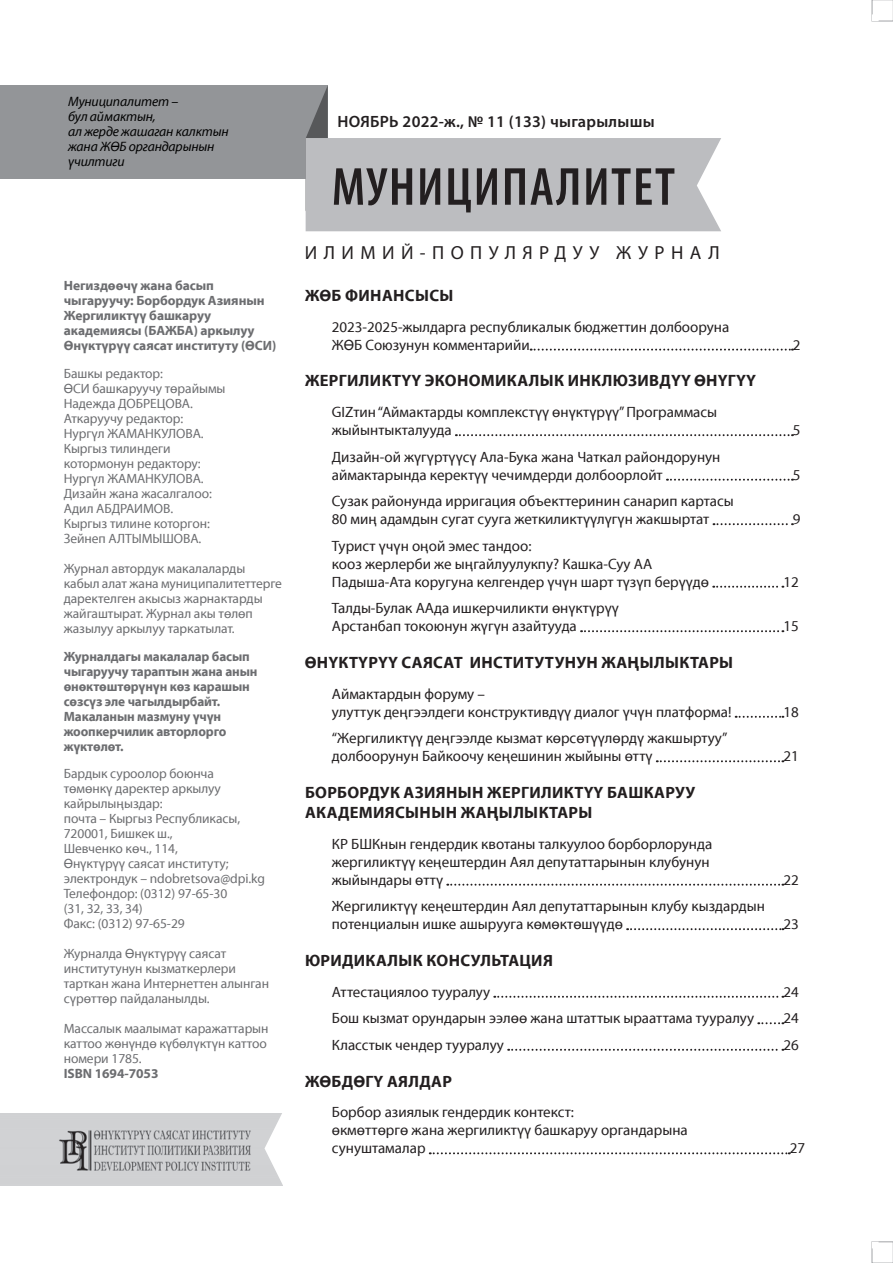
<style>
.page{position:relative;width:893px;height:1263px;background:#fff}
.page>*{position:absolute;margin:0;border:0;box-sizing:border-box;transform-origin:0 0}
.t1{font:600 condensed 54px "Myriad Pro";letter-spacing:.03em;color:#231f20}
.t2{font:19.05px "Myriad Pro";letter-spacing:.34em;color:#231f20}
.t3{font:700 16.5px/19.8px "Myriad Pro KG";letter-spacing:.02em;color:#231f20}
.t4{font:600 16.35px "Myriad Pro";letter-spacing:.015em;color:#231f20}
.t5{font:15px/18px "Myriad Pro Regular KG";color:#231f20}
.t6{font:13.65px/15px "Myriad Pro It KG";letter-spacing:-.01em;color:#000}
.t7{font:13.5px/15px "Myriad Pro Regular KG";letter-spacing:-.005em;color:#6c6d70}
.t8{font:700 13.5px/15px "Myriad Pro KG";letter-spacing:-.01em;color:#6c6d70}
.t9{font:13.5px/15px "Myriad Pro";letter-spacing:-.005em;color:#6c6d70}
.t10{font:700 13.5px "Myriad Pro";letter-spacing:-.005em;color:#6c6d70}
.s1{font-family:"Myriad Pro Regular KG"}
</style>
<div class="page">
<div style="left:872px;top:0;width:21px;height:21px;border:1px solid #a1a3a6"></div>
<div style="left:872px;top:14px;width:7px;height:7px;background:#fff"></div>
<div style="left:872px;top:1241px;width:21px;height:22px;border:1px solid #a1a3a6"></div>
<svg style="left:872px;top:1241px;width:7px;height:7px"></svg>
<div style="left:0;top:85px;width:328px;height:94px;background:#939598"></div>
<svg style="left:306px;top:86px;width:415px;height:145px"></svg>
<img style="left:0;top:1113px;width:265px;height:72px">
<svg style="left:265px;top:1113px;width:18px;height:72px"></svg>
<svg style="left:531px;top:349px;width:262px;height:2px"></svg>
<svg style="left:456px;top:434px;width:337px;height:2px"></svg>
<svg style="left:667px;top:479px;width:126px;height:2px"></svg>
<svg style="left:713px;top:523px;width:80px;height:2px"></svg>
<svg style="left:713px;top:586px;width:70px;height:2px"></svg>
<svg style="left:581px;top:630px;width:202px;height:2px"></svg>
<svg style="left:736px;top:716px;width:47px;height:2px"></svg>
<svg style="left:657px;top:760px;width:126px;height:2px"></svg>
<svg style="left:447px;top:884px;width:336px;height:2px"></svg>
<svg style="left:627px;top:928px;width:156px;height:2px"></svg>
<svg style="left:494px;top:996px;width:289px;height:2px"></svg>
<svg style="left:758px;top:1022px;width:25px;height:2px"></svg>
<svg style="left:508px;top:1049px;width:275px;height:2px"></svg>
<svg style="left:430px;top:1152px;width:360px;height:2px"></svg>
<p class="t6" style="left:68px;top:95px;width:162px">Муниципалитет –<br>бул аймактын,<br>ал жерде жашаган калктын жана ЖӨБ органдарынын үчилтиги</p>
<p class="t8" style="left:64px;top:278px;width:214px">Негиздөөчү жана басып чыгаруучу: Борбордук Азиянын<br>Жергиликтүү башкаруу академиясы (БАЖБА) аркылуу<br>Өнүктүрүү саясат институту (ӨСИ)</p>
<p class="t7" style="left:64px;top:366px;width:163px">Башкы редактор:<br>ӨСИ башкаруучу төрайымы<br>Надежда ДОБРЕЦОВА.<br>Аткаруучу редактор:<br>Нургүл ЖАМАНКУЛОВА.<br>Кыргыз тилиндеги котормонун редактору:<br>Нургүл ЖАМАНКУЛОВА.<br>Дизайн жана жасалгалоо:<br>Адил АБДРАИМОВ.<br>Кыргыз тилине которгон:<br>Зейнеп АЛТЫМЫШОВА.</p>
<p class="t9" style="left:64px;top:561px;width:220px">Журнал автордук макалаларды кабыл алат жана муниципалитеттерге даректелген акысыз жарнактарды жайгаштырат. Журнал акы т<span class="s1">ө</span>л<span class="s1">ө</span>п жазылуу аркылуу таркатылат.</p>
<p class="t8" style="left:64px;top:649px;width:195px">Журналдагы макалалар басып чыгаруучу тараптын жана анын өнөктөштөрүнүн көз карашын сөзсүз эле чагылдырбайт.<br>Макаланын мазмуну үчүн жоопкерчилик авторлорго жүктөлөт.</p>
<p class="t7" style="left:64px;top:767px;width:203px">Бардык суроолор боюнча төмөнкү даректер аркылуу кайрылыңыздар:<br>почта – Кыргыз Республикасы,<br>720001, Бишкек ш.,<br>Шевченко көч., 114,<br>Өнүктүрүү саясат институту; электрондук – ndobretsova@dpi.kg<br>Телефондор: (0312) 97-65-30<br>(31, 32, 33, 34)<br>Факс: (0312) 97-65-29</p>
<p class="t7" style="left:64px;top:946px;width:207px">Журналда Өнүктүрүү саясат институтунун кызматкерлери тарткан жана Интернеттен алынган сүрөттөр пайдаланылды.</p>
<p class="t7" style="left:64px;top:1021px;width:206px">Массалык маалымат каражаттарын каттоо жөнүндө күбөлүктүн каттоо номери 1785.</p>
<p class="t10" style="left:64px;top:1065px;width:96px">ISBN 1694-7053</p>
<p class="t4" style="left:337px;top:111px;width:319px">НОЯБРЬ 2022-ж., № 11 (133) чыгарылышы</p>
<h1 class="t1" style="left:332px;top:154px;width:345px">МУНИЦИПАЛИТЕТ</h1>
<p class="t2" style="left:305px;top:241px;width:416px">ИЛИМИЙ-ПОПУЛЯРДУУ ЖУРНАЛ</p>
<p class="t3" style="left:305px;top:286px;width:150px">ЖӨБ ФИНАНСЫСЫ</p>
<p class="t5" style="left:332px;top:318px;width:399px">2023-2025-жылдарга республикалык бюджеттин долбооруна<br>ЖӨБ Союзунун комментарийи</p>
<p class="t3" style="left:305px;top:371px;width:452px">ЖЕРГИЛИКТҮҮ ЭКОНОМИКАЛЫК ИНКЛЮЗИВДҮҮ ӨНҮГҮҮ</p>
<p class="t5" style="left:332px;top:403px;width:387px">GIZтин “Аймактарды комплекстүү өнүктүрүү” Программасы жыйынтыкталууда</p>
<p class="t5" style="left:332px;top:448px;width:390px">Дизайн-ой жүгүртүүсү Ала-Бука жана Чаткал райондорунун аймактарында керектүү чечимдерди долбоорлойт</p>
<p class="t5" style="left:332px;top:492px;width:403px">Сузак районунда ирригация объекттеринин санарип картасы<br>80 миң адамдын сугат сууга жеткиликтүүлүгүн жакшыртат</p>
<p class="t5" style="left:332px;top:537px;width:379px">Турист үчүн оңой эмес тандоо:<br>кооз жерлерби же ыңгайлуулукпу? Кашка-Суу АА<br>Падыша-Ата коругуна келгендер үчүн шарт түзүп берүүдө</p>
<p class="t5" style="left:332px;top:599px;width:288px">Талды-Булак ААда ишкерчиликти өнүктүрүү<br>Арстанбап токоюнун жүгүн азайтууда</p>
<p class="t3" style="left:305px;top:653px;width:430px">ӨНҮКТҮРҮҮ САЯСАТ ИНСТИТУТУНУН ЖАҢЫЛЫКТАРЫ</p>
<p class="t5" style="left:332px;top:685px;width:401px">Аймактардын форуму –<br>улуттук деңгээлдеги конструктивдүү диалог үчүн платформа!</p>
<p class="t5" style="left:332px;top:729px;width:397px">“Жергиликтүү деңгээлде кызмат көрсөтүүлөрдү жакшыртуу” долбоорунун Байкоочу кеңешинин жыйыны өттү</p>
<p class="t3" style="left:305px;top:783px;width:392px">БОРБОРДУК АЗИЯНЫН ЖЕРГИЛИКТҮҮ БАШКАРУУ<br>АКАДЕМИЯСЫНЫН ЖАҢЫЛЫКТАРЫ</p>
<p class="t5" style="left:332px;top:835px;width:382px">КР БШКнын гендердик квотаны талкуулоо борборлорунда жергиликтүү кеңештердин Аял депутаттарынын клубунун жыйындары өттү</p>
<p class="t5" style="left:332px;top:897px;width:434px">Жергиликтүү кеңештердин Аял депутаттарынын клубу кыздардын потенциалын ишке ашырууга көмөктөшүүдө</p>
<p class="t5" style="left:793px;top:336px;width:9px">2</p>
<p class="t5" style="left:793px;top:421px;width:9px">5</p>
<p class="t5" style="left:793px;top:466px;width:9px">5</p>
<p class="t5" style="left:793px;top:510px;width:9px">9</p>
<p class="t5" style="left:783px;top:573px;width:17px">12</p>
<p class="t5" style="left:783px;top:617px;width:17px">15</p>
<p class="t5" style="left:783px;top:703px;width:17px">18</p>
<p class="t5" style="left:783px;top:747px;width:17px">21</p>
<p class="t5" style="left:783px;top:871px;width:17px">22</p>
<p class="t5" style="left:783px;top:915px;width:17px">23</p>
<p class="t3" style="left:305px;top:951px;width:249px">ЮРИДИКАЛЫК КОНСУЛЬТАЦИЯ</p>
<p class="t5" style="left:332px;top:983px;width:160px">Аттестациялоо тууралуу</p>
<p class="t5" style="left:783px;top:983px;width:17px">24</p>
<p class="t5" style="left:332px;top:1009px;width:424px">Бош кызмат орундарын ээлөө жана штаттык ырааттама тууралуу</p>
<p class="t5" style="left:783px;top:1009px;width:17px">24</p>
<p class="t5" style="left:332px;top:1036px;width:174px">Класстык чендер тууралуу</p>
<p class="t5" style="left:783px;top:1036px;width:17px">26</p>
<p class="t3" style="left:305px;top:1071px;width:148px">ЖӨБДӨГҮ АЯЛДАР</p>
<p class="t5" style="left:332px;top:1103px;width:357px">Борбор азиялык гендердик контекст:<br>өкмөттөргө жана жергиликтүү башкаруу органдарына сунуштамалар</p>
<p class="t5" style="left:790px;top:1139px;width:17px">27</p>
</div>
